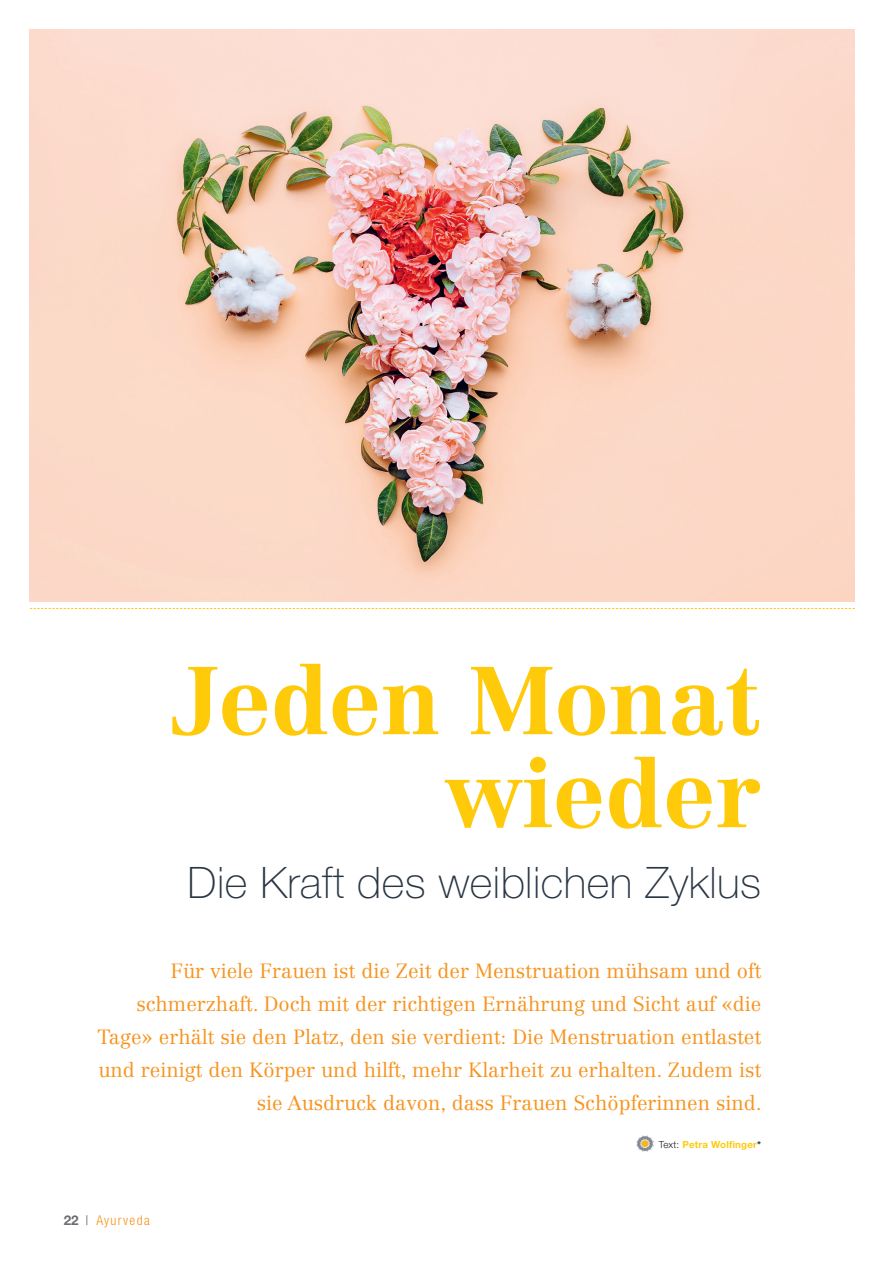
<style>
.page{position:relative;width:893px;height:1263px;background:#fff}
.page>*{position:absolute;margin:0;border:0;box-sizing:border-box;transform-origin:0 0}
.t1{font:700 94.5px/93px "Centennial LT Std";color:#feca0a;text-align:right}
.t2{font:100 43.5px "Helvetica Neue LT Std";letter-spacing:.01em;color:#2a3645}
.t3{font:300 20.25px/33px "Centennial LT Std";color:#f7931d;text-align:right}
.t4{font:300 condensed 13.5px "Helvetica Neue LT Std";letter-spacing:.1em;color:#f7931d}
.t5{font:700 9.75px "Helvetica Neue LT Std";letter-spacing:.02em;color:#feca0a}
.s1{font-weight:300;color:#231f20}
.s2{color:#2a3645}
.s3{font-weight:700;font-stretch:normal;color:#6c6d70}
.s4{font-weight:100;color:#231f20}
</style>
<div class="page">
<img style="left:30px;top:30px;width:825px;height:572px">
<img style="left:637px;top:1135px;width:16px;height:17px">
<svg style="left:30px;top:608px;width:825px;height:1px"></svg>
<h1 class="t1" style="left:169px;top:654px;width:593px">Jeden Monat wieder</h1>
<h2 class="t2" style="left:188px;top:858px;width:575px">Die Kraft des weiblichen Zyklus</h2>
<p class="t3" style="left:97px;top:955px;width:666px">Für viele Frauen ist die Zeit der Menstruation mühsam und oft schmerzhaft. Doch mit der richtigen Ernährung und Sicht auf «die Tage» erhält sie den Platz, den sie verdient: Die Menstruation entlastet und reinigt den Körper und hilft, mehr Klarheit zu erhalten. Zudem ist sie Ausdruck davon, dass Frauen Schöpferinnen sind.</p>
<p class="t5" style="left:659px;top:1139px;width:104px"><span class="s1">Text:</span> Petra Wolfinger<span class="s2">*</span></p>
<p class="t4" style="left:64px;top:1212px;width:88px"><span class="s3">22</span> <span class="s4">|</span> Ayurveda</p>
</div>
